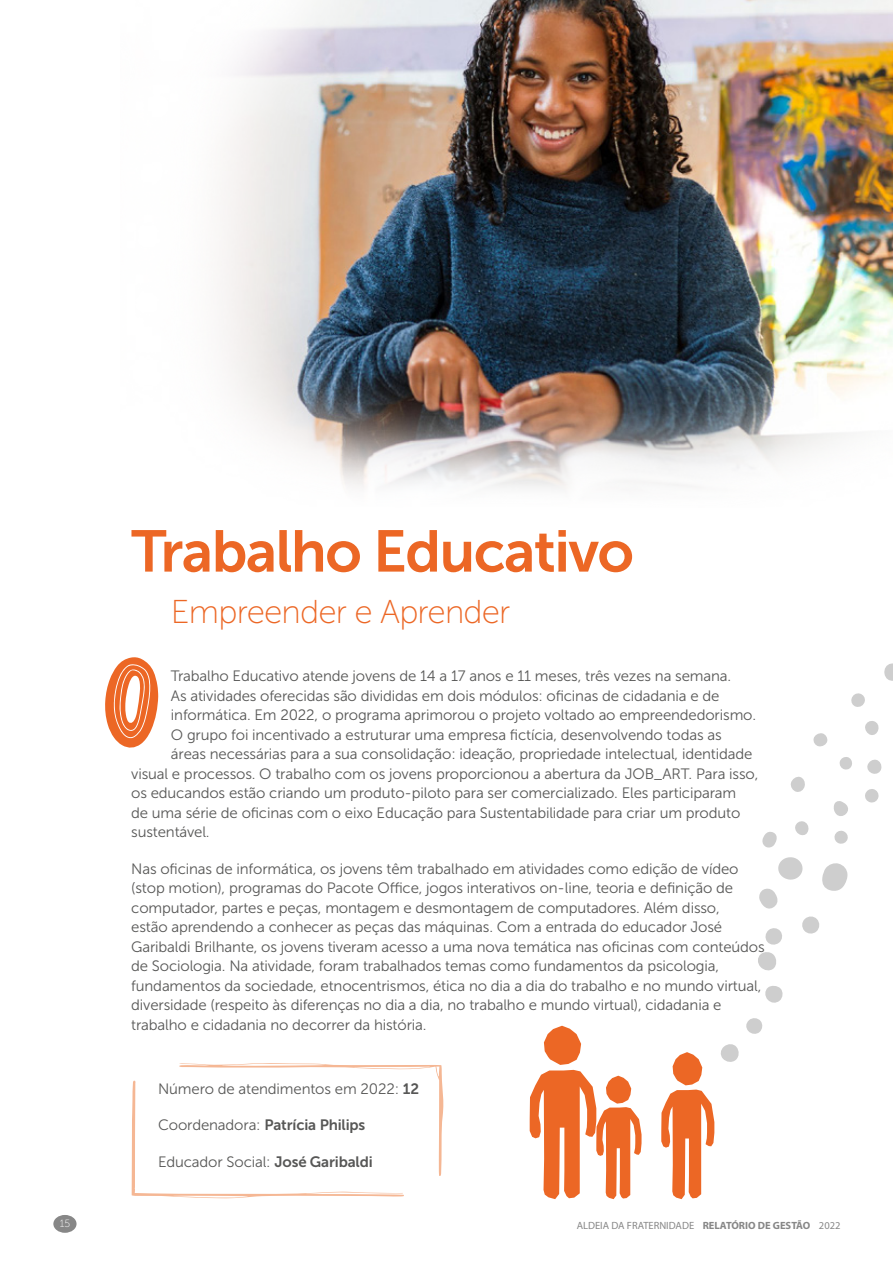
<style>
.page{position:relative;width:893px;height:1263px;background:#fff}
.page>*{position:absolute;margin:0;border:0;box-sizing:border-box;transform-origin:0 0}
.t1{font:58.5px "Museo Sans 700";letter-spacing:-.025em;color:#ec6725}
.t2{font:33px "Museo Sans 100";letter-spacing:-.025em;color:#ec6725}
.t3{font:15px/19.5px "Museo Sans 300";letter-spacing:-.01em;color:#575756}
.t4{font:15px "Museo Sans 700";letter-spacing:-.01em;color:#575756}
.t5{font:10.5px "Myriad Pro";color:#878787}
.t6{font:10.5px "Museo Sans 100";color:#fff}
.s1{font-family:"Museo Sans 700"}
.s2{font-family:"Museo Sans 300"}
.s3{font-weight:700}
</style>
<div class="page">
<div style="left:53px;top:1215px;width:24px;height:18px;background:#878787;border-radius:50%"></div>
<svg style="left:530px;top:1026px;width:111px;height:173px"></svg>
<svg style="left:132px;top:1063px;width:312px;height:135px"></svg>
<svg style="left:105px;top:657px;width:53px;height:91px"></svg>
<img style="left:219px;top:0;width:674px;height:489px">
<svg style="left:822px;top:863px;width:26px;height:28px"></svg>
<svg style="left:778px;top:857px;width:25px;height:23px"></svg>
<svg style="left:865px;top:789px;width:14px;height:14px"></svg>
<svg style="left:762px;top:832px;width:15px;height:16px"></svg>
<svg style="left:833px;top:801px;width:15px;height:15px"></svg>
<svg style="left:790px;top:776px;width:15px;height:16px"></svg>
<svg style="left:867px;top:759px;width:15px;height:15px"></svg>
<svg style="left:865px;top:721px;width:14px;height:14px"></svg>
<svg style="left:795px;top:821px;width:14px;height:14px"></svg>
<svg style="left:851px;top:693px;width:14px;height:14px"></svg>
<svg style="left:813px;top:733px;width:15px;height:14px"></svg>
<svg style="left:834px;top:830px;width:14px;height:14px"></svg>
<svg style="left:839px;top:757px;width:13px;height:13px"></svg>
<svg style="left:802px;top:916px;width:18px;height:18px"></svg>
<svg style="left:759px;top:888px;width:19px;height:21px"></svg>
<svg style="left:884px;top:663px;width:9px;height:18px"></svg>
<svg style="left:721px;top:1044px;width:18px;height:18px"></svg>
<svg style="left:765px;top:986px;width:18px;height:17px"></svg>
<svg style="left:758px;top:928px;width:24px;height:43px"></svg>
<svg style="left:746px;top:1018px;width:17px;height:16px"></svg>
<svg style="left:661px;top:1052px;width:53px;height:147px"></svg>
<h1 class="t1" style="left:131px;top:519px;width:504px">Trabalho Educativo</h1>
<h2 class="t2" style="left:171px;top:594px;width:341px">Empreender e Aprender</h2>
<p class="t3" style="left:171px;top:666px;width:562px">Trabalho Educativo atende jovens de 14 a 17 anos e 11 meses, três vezes na semana.</p>
<p class="t3" style="left:171px;top:686px;width:550px">As atividades oferecidas são divididas em dois módulos: oficinas de cidadania e de</p>
<p class="t3" style="left:171px;top:705px;width:587px">informática. Em 2022, o programa aprimorou o projeto voltado ao empreendedorismo.</p>
<p class="t3" style="left:171px;top:725px;width:552px">O grupo foi incentivado a estruturar uma empresa fictícia, desenvolvendo todas as</p>
<p class="t3" style="left:171px;top:744px;width:583px">áreas necessárias para a sua consolidação: ideação, propriedade intelectual, identidade</p>
<p class="t3" style="left:131px;top:764px;width:629px">visual e processos. O trabalho com os jovens proporcionou a abertura da JOB_ART. Para isso,</p>
<p class="t3" style="left:131px;top:783px;width:607px">os educandos estão criando um produto-piloto para ser comercializado. Eles participaram</p>
<p class="t3" style="left:131px;top:803px;width:611px">de uma série de oficinas com o eixo Educação para Sustentabilidade para criar um produto</p>
<p class="t3" style="left:131px;top:822px;width:80px">sustentável.</p>
<p class="t3" style="left:131px;top:859px;width:635px">Nas oficinas de informática, os jovens têm trabalhado em atividades como edição de vídeo (stop motion), programas do Pacote Office, jogos interativos on-line, teoria e definição de computador, partes e peças, montagem e desmontagem de computadores. Além disso,<br>estão aprendendo a conhecer as peças das máquinas. Com a entrada do educador José Garibaldi Brilhante, os jovens tiveram acesso a uma nova temática nas oficinas com conteúdos de Sociologia. Na atividade, foram trabalhados temas como fundamentos da psicologia, fundamentos da sociedade, etnocentrismos, ética no dia a dia do trabalho e no mundo virtual, diversidade (respeito às diferenças no dia a dia, no trabalho e mundo virtual), cidadania e trabalho e cidadania no decorrer da história.</p>
<p class="t3" style="left:158px;top:1079px;width:262px">Número de atendimentos em 2022: <span class="s1">12</span></p>
<p class="t4" style="left:158px;top:1117px;width:209px"><span class="s2">Coordenadora:</span> Patrícia Philips</p>
<p class="t3" style="left:158px;top:1152px;width:216px">Educador Social: <span class="s1">José Garibaldi</span></p>
<p class="t6" style="left:60px;top:1218px;width:12px">15</p>
<p class="t5" style="left:577px;top:1219px;width:265px">ALDEIA DA FRATERNIDADE <span class="s3">RELATÓRIO DE GESTÃO</span> 2022</p>
</div>
